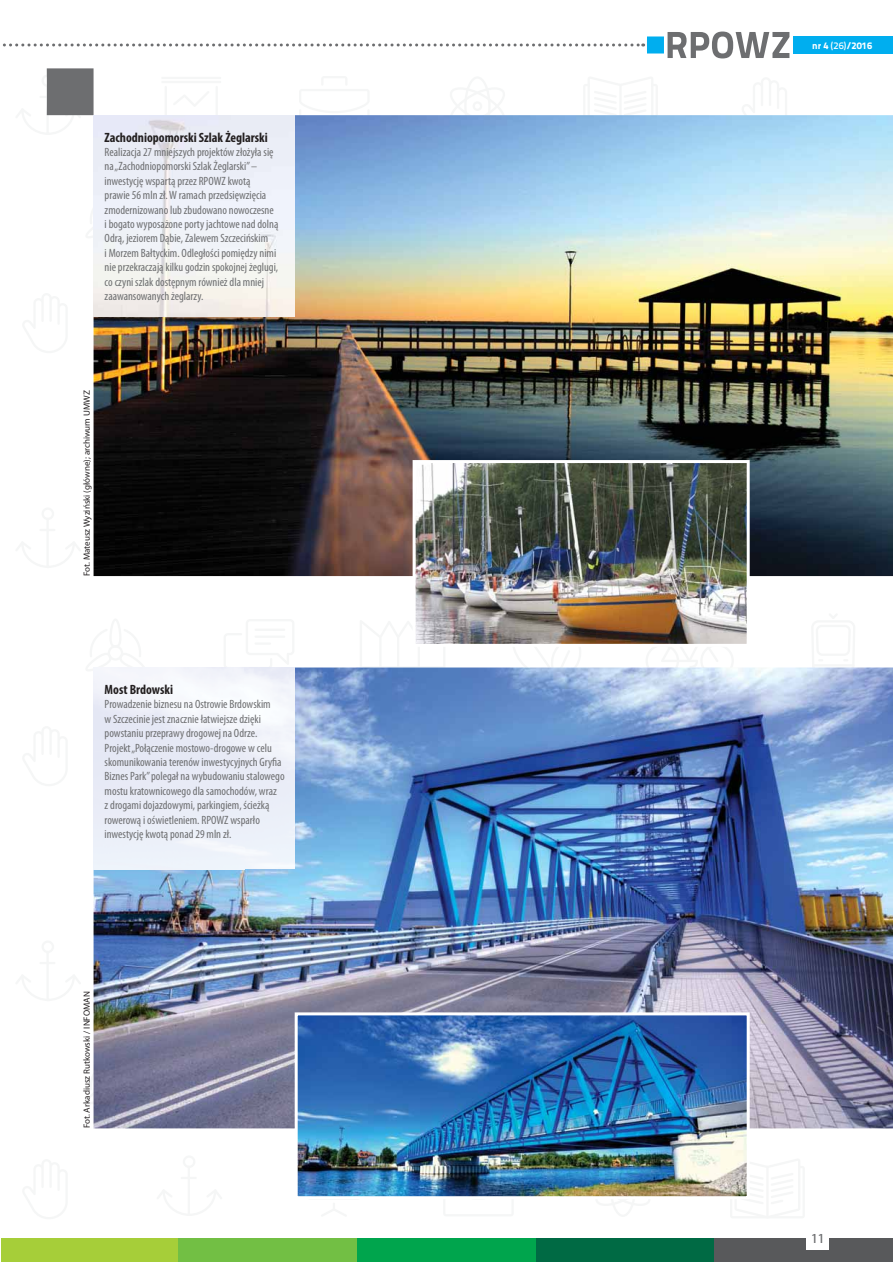
<style>
.page{position:relative;width:893px;height:1263px;background:#fff}
.page>*{position:absolute;margin:0;border:0;box-sizing:border-box;transform-origin:0 0}
.t1{font:700 condensed 13.5px "Myriad Pro";color:#231f20}
.t2{font:condensed 12px/14.4px "Myriad Pro";color:#6d6e70}
.t3{font:12px "Koz Go Pr 6 N Medium 90 msp RKSJ H";color:#6d6e70}
.t4{font:9.75px "Titillium Text 14 L 999 wt";color:#fff}
.t5{font:9px "Myriad Pro";color:#231f20}
.s1{font-family:"Titillium Text 14 L 600 wt"}
</style>
<div class="page">
<svg style="left:93px;top:185px;width:1px;height:61px"></svg>
<svg style="left:93px;top:396px;width:1px;height:66px"></svg>
<hr style="left:161px;top:81px;width:60px;height:2px;background:#f5f6f6">
<hr style="left:161px;top:77px;width:60px;height:2px;background:#f5f6f6">
<hr style="left:255px;top:629px;width:30px;height:2px;background:#f5f6f6">
<hr style="left:255px;top:635px;width:30px;height:3px;background:#f5f6f6">
<hr style="left:255px;top:642px;width:16px;height:3px;background:#f5f6f6">
<hr style="left:46px;top:518px;width:3px;height:50px;background:#f5f6f6">
<hr style="left:188px;top:1166px;width:2px;height:50px;background:#f5f6f6">
<svg style="left:93px;top:1051px;width:1px;height:61px"></svg>
<hr style="left:46px;top:951px;width:3px;height:50px;background:#f5f6f6">
<svg style="left:3px;top:44px;width:637px;height:2px"></svg>
<div style="left:793px;top:36px;width:100px;height:18px;background:#00aeef"></div>
<svg style="left:643px;top:32px;width:146px;height:26px"></svg>
<div style="left:1px;top:1238px;width:178px;height:24px;background:#a6ce39"></div>
<div style="left:179px;top:1238px;width:178px;height:24px;background:#72bf44"></div>
<div style="left:357px;top:1238px;width:179px;height:24px;background:#00a54d"></div>
<div style="left:536px;top:1238px;width:178px;height:24px;background:#006a44"></div>
<div style="left:714px;top:1238px;width:179px;height:24px;background:#58595b"></div>
<div style="left:807px;top:1227px;width:22px;height:22px;background:#fff"></div>
<svg style="left:46px;top:68px;width:48px;height:67px"></svg>
<img style="left:94px;top:115px;width:799px;height:461px">
<img style="left:94px;top:115px;width:201px;height:201px">
<img style="left:94px;top:667px;width:799px;height:461px">
<img style="left:93px;top:667px;width:202px;height:202px">
<img style="left:299px;top:1016px;width:447px;height:179px">
<div style="left:295px;top:1012px;width:455px;height:187px;border:3px solid #fff"></div>
<img style="left:417px;top:464px;width:329px;height:179px">
<div style="left:413px;top:460px;width:337px;height:187px;border:3px solid #fff"></div>
<p class="t1" style="left:105px;top:132px;width:165px">Zachodniopomorski Szlak Żeglarski</p>
<p class="t2" style="left:105px;top:146px;width:175px">Realizacja 27 mniejszych projektów złożyła się na „Zachodniopomorski Szlak Żeglarski” – inwestycję wspartą przez RPOWZ kwotą prawie 56 mln zł. W ramach przedsięwzięcia zmodernizowano lub zbudowano nowoczesne i bogato wyposażone porty jachtowe nad dolną Odrą, jeziorem Dąbie, Zalewem Szczecińskim<br>i Morzem Bałtyckim. Odległości pomiędzy nimi nie przekraczają kilku godzin spokojnej żeglugi, co czyni szlak dostępnym również dla mniej zaawansowanych żeglarzy.</p>
<p class="t5" style="left:83px;top:576px;width:187px;rotate:-90deg">Fot. Mateusz Wyziński (główne); archiwum UMWZ</p>
<p class="t1" style="left:105px;top:684px;width:70px">Most Brdowski</p>
<p class="t2" style="left:105px;top:698px;width:181px">Prowadzenie biznesu na Ostrowie Brdowskim<br>w Szczecinie jest znacznie łatwiejsze dzięki powstaniu przeprawy drogowej na Odrze.<br>Projekt „Połączenie mostowo-drogowe w celu skomunikowania terenów inwestycyjnych Gryfia Biznes Park” polegał na wybudowaniu stalowego mostu kratownicowego dla samochodów, wraz<br>z drogami dojazdowymi, parkingiem, ścieżką rowerową i oświetleniem. RPOWZ wsparło inwestycję kwotą ponad 29 mln zł.</p>
<p class="t5" style="left:83px;top:1128px;width:139px;rotate:-90deg">Fot. Arkadiusz Rutkowski / INFOMAN</p>
<p class="t4" style="left:812px;top:42px;width:62px">nr 4 <span class="s1">(26)</span>/2016</p>
<p class="t3" style="left:811px;top:1234px;width:15px">11</p>
</div>
